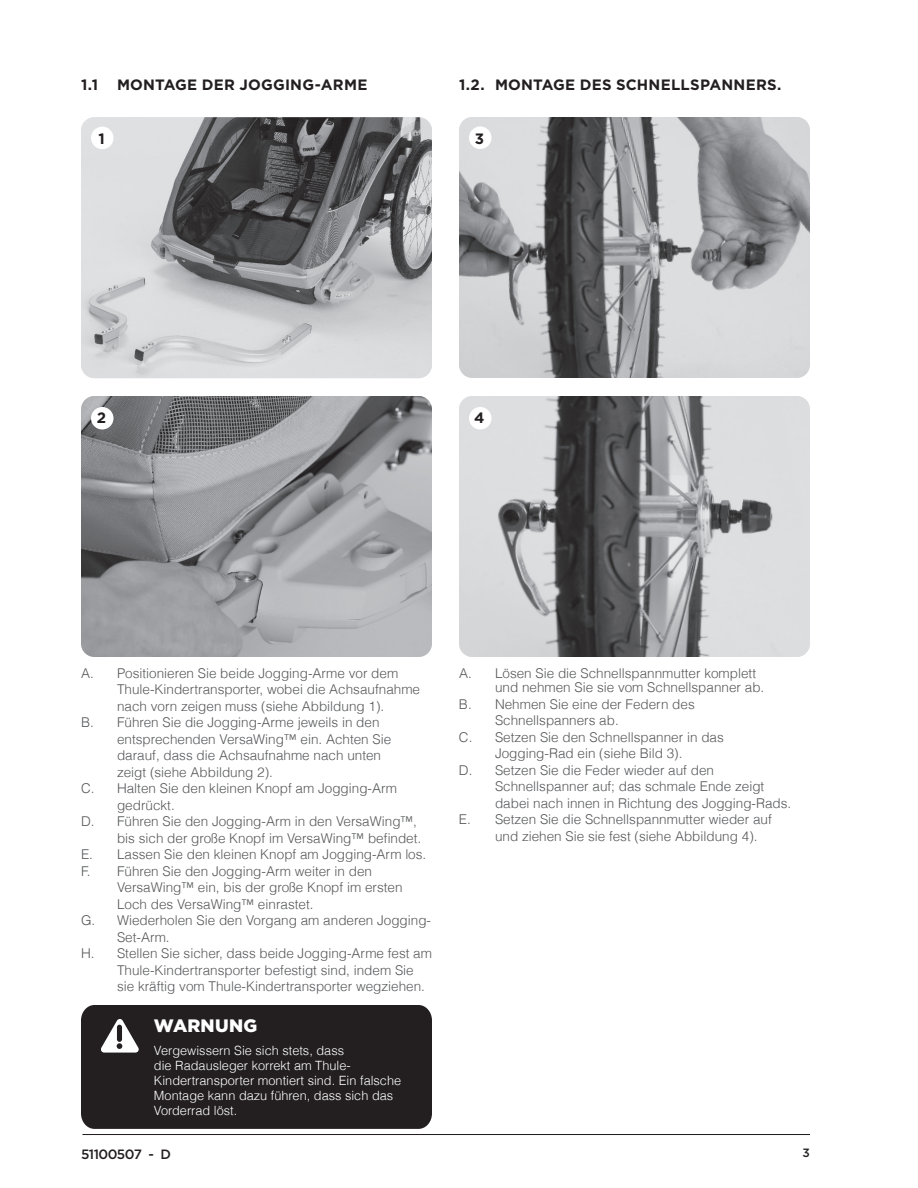
<style>
.page{position:relative;width:918px;height:1188px;background:#fff}
.page>*{position:absolute;margin:0;border:0;box-sizing:border-box;transform-origin:0 0}
.t1{font:900 18px "Gotham";letter-spacing:.01em;color:#fff}
.t2{font:700 15px "Gotham";letter-spacing:.015em;color:#231f20}
.t3{font:300 13.5px "Helvetica";color:#57585a}
.t4{font:500 13.5px "Thule";letter-spacing:-.04em;color:#231f20}
.t5{font:300 12.75px/15px "Helvetica";color:#fff}
.t6{font:500 12px "Thule";color:#231f20}
</style>
<div class="page">
<hr style="left:82px;top:1134px;width:728px;height:1px;background:#231f20">
<img style="left:81px;top:396px;width:351px;height:261px">
<div style="left:91px;top:407px;width:23px;height:23px;background:#fff;border-radius:50%"></div>
<img style="left:459px;top:396px;width:351px;height:261px">
<div style="left:469px;top:407px;width:23px;height:23px;background:#fff;border-radius:50%"></div>
<img style="left:81px;top:117px;width:351px;height:261px">
<div style="left:91px;top:127px;width:23px;height:22px;background:#fff;border-radius:50%"></div>
<img style="left:459px;top:117px;width:351px;height:261px">
<div style="left:469px;top:127px;width:23px;height:22px;background:#fff;border-radius:50%"></div>
<div style="left:81px;top:1005px;width:351px;height:124px;background:#231f20"></div>
<p class="t2" style="left:81px;top:76px;width:19px">1.1</p>
<p class="t2" style="left:117px;top:76px;width:252px">MONTAGE DER JOGGING-ARM E</p>
<p class="t2" style="left:459px;top:76px;width:324px">1.2. MONTAGE DES SCHNELLSPANNERS.</p>
<p class="t2" style="left:98px;top:130px;width:8px">1</p>
<p class="t2" style="left:475px;top:130px;width:11px">3</p>
<p class="t2" style="left:97px;top:409px;width:11px">2</p>
<p class="t2" style="left:474px;top:409px;width:12px">4</p>
<p class="t3" style="left:81px;top:665px;width:319px">A. Positionieren Sie beide Jogging-Arme vor dem</p>
<p class="t3" style="left:117px;top:681px;width:305px">Thule-Kindertransporter, wobei die Achsaufnahme</p>
<p class="t3" style="left:117px;top:698px;width:269px">nach vorn zeigen muss (siehe Abbildung 1).</p>
<p class="t3" style="left:81px;top:714px;width:300px">B. Führen Sie die Jogging-Arme jeweils in den</p>
<p class="t3" style="left:117px;top:731px;width:276px">entsprechenden VersaWing™ ein. Achten Sie</p>
<p class="t3" style="left:117px;top:747px;width:266px">darauf, dass die Achsaufnahme nach unten</p>
<p class="t3" style="left:117px;top:764px;width:158px">zeigt (siehe Abbildung 2).</p>
<p class="t3" style="left:81px;top:780px;width:318px">C. Halten Sie den kleinen Knopf am Jogging-Arm</p>
<p class="t3" style="left:117px;top:797px;width:59px">gedrückt.</p>
<p class="t3" style="left:81px;top:813px;width:338px">D. Führen Sie den Jogging-Arm in den VersaWing™,</p>
<p class="t3" style="left:117px;top:830px;width:306px">bis sich der große Knopf im VersaWing™ befindet.</p>
<p class="t3" style="left:81px;top:846px;width:347px">E. Lassen Sie den kleinen Knopf am Jogging-Arm los.</p>
<p class="t3" style="left:81px;top:863px;width:293px">F. Führen Sie den Jogging-Arm weiter in den</p>
<p class="t3" style="left:117px;top:879px;width:287px">VersaWing™ ein, bis der große Knopf im ersten</p>
<p class="t3" style="left:117px;top:896px;width:198px">Loch des VersaWing™ einrastet.</p>
<p class="t3" style="left:81px;top:912px;width:352px">G. Wiederholen Sie den Vorgang am anderen Jogging-</p>
<p class="t3" style="left:117px;top:929px;width:54px">Set-Arm.</p>
<p class="t3" style="left:81px;top:945px;width:353px">H. Stellen Sie sicher, dass beide Jogging-Arme fest am</p>
<p class="t3" style="left:117px;top:962px;width:298px">Thule-Kindertransporter befestigt sind, indem Sie</p>
<p class="t3" style="left:117px;top:978px;width:310px">sie kräftig vom Thule-Kindertransporter wegziehen.</p>
<h1 class="t1" style="left:154px;top:1015px;width:105px">WARNUNG</h1>
<p class="t5" style="left:154px;top:1042px;width:249px">Vergewissern Sie sich stets, dass<br>die Radausleger korrekt am Thule-Kindertransporter montiert sind. Ein falsche Montage kann dazu führen, dass sich das Vorderrad löst.</p>
<p class="t3" style="left:459px;top:665px;width:299px">A. Lösen Sie die Schnellspannmutter komplett</p>
<p class="t3" style="left:495px;top:679px;width:271px">und nehmen Sie sie vom Schnellspanner ab.</p>
<p class="t3" style="left:459px;top:695px;width:237px">B. Nehmen Sie eine der Federn des</p>
<p class="t3" style="left:495px;top:712px;width:125px">Schnellspanners ab.</p>
<p class="t3" style="left:459px;top:728px;width:266px">C. Setzen Sie den Schnellspanner in das</p>
<p class="t3" style="left:495px;top:745px;width:189px">Jogging-Rad ein (siehe Bild 3).</p>
<p class="t3" style="left:459px;top:761px;width:257px">D. Setzen Sie die Feder wieder auf den</p>
<p class="t3" style="left:495px;top:778px;width:271px">Schnellspanner auf; das schmale Ende zeigt</p>
<p class="t3" style="left:495px;top:794px;width:298px">dabei nach innen in Richtung des Jogging-Rads.</p>
<p class="t3" style="left:459px;top:811px;width:314px">E. Setzen Sie die Schnellspannmutter wieder auf</p>
<p class="t3" style="left:495px;top:827px;width:264px">und ziehen Sie sie fest (siehe Abbildung 4).</p>
<p class="t4" style="left:81px;top:1145px;width:91px">51100507 - D</p>
<p class="t6" style="left:803px;top:1145px;width:9px">3</p>
</div>
